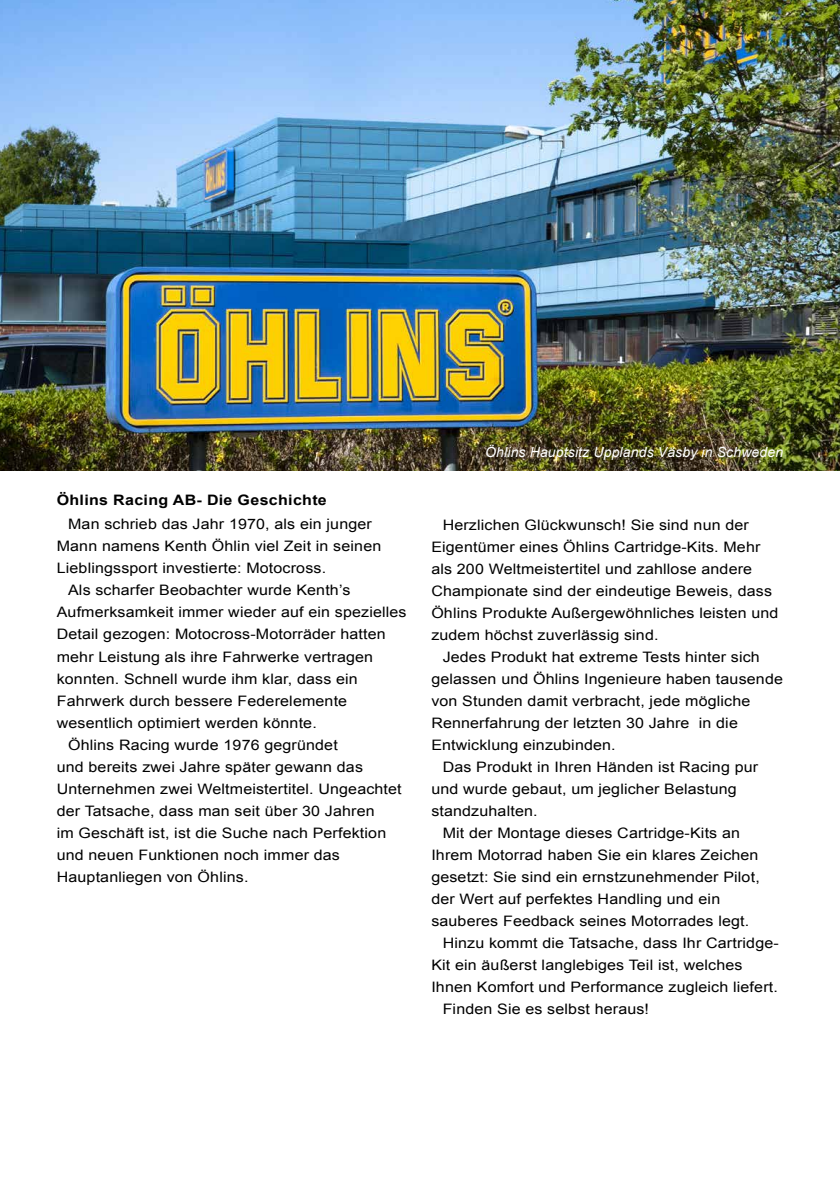
<style>
.page{position:relative;width:840px;height:1191px;background:#fff}
.page>*{position:absolute;margin:0;border:0;box-sizing:border-box;transform-origin:0 0}
.t1{font:14.4px/22px "Arial";letter-spacing:.01em;color:#000;scale:1.11 1}
.t2{font:700 14.4px "Arial";letter-spacing:.02em;color:#000;scale:1.11 1}
.t3{font:italic 14px "Arial";letter-spacing:.01em;color:#fff}
</style>
<div class="page">
<img style="left:0;top:0;width:839px;height:471px">
<p class="t2" style="left:57px;top:491px;width:245px">Öhlins Racing AB- Die Geschichte</p>
<p class="t1" style="left:68px;top:513px;width:275px">Man schrieb das Jahr 1970, als ein junger</p>
<p class="t1" style="left:57px;top:535px;width:294px">Mann namens Kenth Öhlin viel Zeit in seinen</p>
<p class="t1" style="left:57px;top:557px;width:244px">Lieblingssport investierte: Motocross.</p>
<p class="t1" style="left:68px;top:579px;width:256px">Als scharfer Beobachter wurde Kenth’s</p>
<p class="t1" style="left:57px;top:601px;width:316px">Aufmerksamkeit immer wieder auf ein spezielles</p>
<p class="t1" style="left:57px;top:623px;width:298px">Detail gezogen: Motocross-Motorräder hatten</p>
<p class="t1" style="left:57px;top:645px;width:286px">mehr Leistung als ihre Fahrwerke vertragen</p>
<p class="t1" style="left:57px;top:667px;width:272px">konnten. Schnell wurde ihm klar, dass ein</p>
<p class="t1" style="left:57px;top:689px;width:263px">Fahrwerk durch bessere Federelemente</p>
<p class="t1" style="left:57px;top:711px;width:236px">wesentlich optimiert werden könnte.</p>
<p class="t1" style="left:68px;top:733px;width:244px">Öhlins Racing wurde 1976 gegründet</p>
<p class="t1" style="left:57px;top:755px;width:277px">und bereits zwei Jahre später gewann das</p>
<p class="t1" style="left:57px;top:777px;width:312px">Unternehmen zwei Weltmeistertitel. Ungeachtet</p>
<p class="t1" style="left:57px;top:799px;width:288px">der Tatsache, dass man seit über 30 Jahren</p>
<p class="t1" style="left:57px;top:821px;width:298px">im Geschäft ist, ist die Suche nach Perfektion</p>
<p class="t1" style="left:57px;top:843px;width:256px">und neuen Funktionen noch immer das</p>
<p class="t1" style="left:57px;top:865px;width:174px">Hauptanliegen von Öhlins.</p>
<p class="t3" style="left:485px;top:442px;width:299px">Öhlins Hauptsitz Upplands Väsby in Schweden</p>
<p class="t1" style="left:431px;top:514px;width:314px;text-indent:11px">Herzlichen Glückwunsch! Sie sind nun der Eigentümer eines Öhlins Cartridge-Kits. Mehr als 200 Weltmeistertitel und zahllose andere Championate sind der eindeutige Beweis, dass Öhlins Produkte Außergewöhnliches leisten und zudem höchst zuverlässig sind.</p>
<p class="t1" style="left:442px;top:646px;width:287px">Jedes Produkt hat extreme Tests hinter sich</p>
<p class="t1" style="left:431px;top:668px;width:318px">gelassen und Öhlins Ingenieure haben tausende</p>
<p class="t1" style="left:431px;top:690px;width:289px">von Stunden damit verbracht, jede mögliche</p>
<p class="t1" style="left:431px;top:712px;width:277px">Rennerfahrung der letzten 30 Jahre in die</p>
<p class="t1" style="left:431px;top:734px;width:167px">Entwicklung einzubinden.</p>
<p class="t1" style="left:442px;top:756px;width:285px">Das Produkt in Ihren Händen ist Racing pur</p>
<p class="t1" style="left:431px;top:778px;width:276px">und wurde gebaut, um jeglicher Belastung</p>
<p class="t1" style="left:431px;top:800px;width:97px">standzuhalten.</p>
<p class="t1" style="left:442px;top:822px;width:269px">Mit der Montage dieses Cartridge-Kits an</p>
<p class="t1" style="left:431px;top:844px;width:296px">Ihrem Motorrad haben Sie ein klares Zeichen</p>
<p class="t1" style="left:431px;top:866px;width:297px">gesetzt: Sie sind ein ernstzunehmender Pilot,</p>
<p class="t1" style="left:431px;top:888px;width:261px">der Wert auf perfektes Handling und ein</p>
<p class="t1" style="left:431px;top:910px;width:288px">sauberes Feedback seines Motorrades legt.</p>
<p class="t1" style="left:442px;top:932px;width:304px">Hinzu kommt die Tatsache, dass Ihr Cartridge-</p>
<p class="t1" style="left:431px;top:954px;width:282px">Kit ein äußerst langlebiges Teil ist, welches</p>
<p class="t1" style="left:431px;top:976px;width:313px">Ihnen Komfort und Performance zugleich liefert.</p>
<p class="t1" style="left:442px;top:998px;width:187px">Finden Sie es selbst heraus!</p>
</div>
